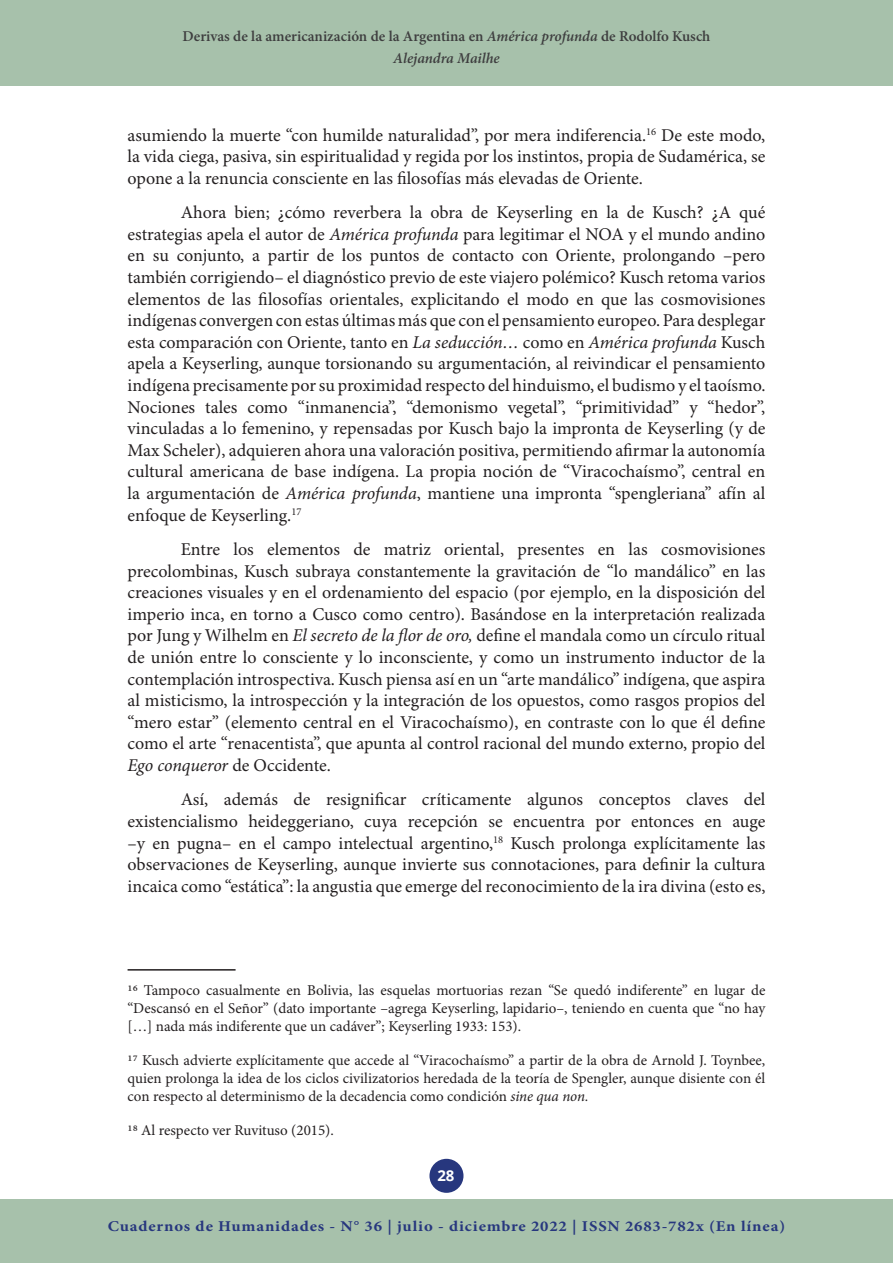
<style>
.page{position:relative;width:893px;height:1263px;background:#fff}
.page>*{position:absolute;margin:0;border:0;box-sizing:border-box;transform-origin:0 0}
.CUERPO{font:18px/21.6px "Minion Pro";color:#231f20;text-align:justify}
.FOOTNOTE{font:15px/18px "Minion Pro";color:#231f20;text-align:justify}
.t1{font:600 15px/22.5px "Minion Pro";color:#3e3e3f;text-align:center}
.t2{font:700 15px "Minion Pro";letter-spacing:.05em;color:#27377e;scale:1.11 1}
.t3{font:700 15px "Open Sans";color:#fff}
.s1{font-style:italic}
</style>
<div class="page">
<div style="left:429px;top:1159px;width:34px;height:34px;background:#27377e;border-radius:50%"></div>
<div style="left:0;top:0;width:893px;height:85px;background:#a7c1ab"></div>
<div style="left:0;top:1199px;width:893px;height:64px;background:#a7c1ab"></div>
<hr style="left:128px;top:969px;width:108px;height:1px;background:#231f20">
<p class="t1" style="left:183px;top:25px;width:529px">Derivas de la americanización de la Argentina en <span class="s1">América profunda</span> de Rodolfo Kusch<br><span class="s1">Alejandra Mailhe</span></p>
<p class="CUERPO" style="left:128px;top:125px;width:639px">asumiendo la muerte “con humilde naturalidad”, por mera indiferencia.<sup>16</sup> De este modo, la vida ciega, pasiva, sin espiritualidad y regida por los instintos, propia de Sudamérica, se opone a la renuncia consciente en las filosofías más elevadas de Oriente.</p>
<p class="CUERPO" style="left:128px;top:202px;width:639px;text-indent:53px">Ahora bien; ¿cómo reverbera la obra de Keyserling en la de Kusch? ¿A qué estrategias apela el autor de <span class="s1">América profunda</span> para legitimar el NOA y el mundo andino en su conjunto, a partir de los puntos de contacto con Oriente, prolongando –pero también corrigiendo– el diagnóstico previo de este viajero polémico? Kusch retoma varios elementos de las filosofías orientales, explicitando el modo en que las cosmovisiones indígenas convergen con estas últimas más que con el pensamiento europeo. Para desplegar esta comparación con Oriente, tanto en <span class="s1">La seducción…</span> como en <span class="s1">América profunda</span> Kusch apela a Keyserling, aunque torsionando su argumentación, al reivindicar el pensamiento indígena precisamente por su proximidad respecto del hinduismo, el budismo y el taoísmo.<br>Nociones tales como “inmanencia”, “demonismo vegetal”, “primitividad” y “hedor”, vinculadas a lo femenino, y repensadas por Kusch bajo la impronta de Keyserling (y de Max Scheler), adquieren ahora una valoración positiva, permitiendo afirmar la autonomía cultural americana de base indígena. La propia noción de “Viracochaísmo”, central en la argumentación de <span class="s1">América profunda</span>, mantiene una impronta “spengleriana” afín al enfoque de Keyserling.<sup>17</sup></p>
<p class="CUERPO" style="left:128px;top:539px;width:639px;text-indent:53px">Entre los elementos de matriz oriental, presentes en las cosmovisiones precolombinas, Kusch subraya constantemente la gravitación de “lo mandálico” en las creaciones visuales y en el ordenamiento del espacio (por ejemplo, en la disposición del imperio inca, en torno a Cusco como centro). Basándose en la interpretación realizada por Jung y Wilhelm en <span class="s1">El secreto de la flor de oro,</span> define el mandala como un círculo ritual de unión entre lo consciente y lo inconsciente, y como un instrumento inductor de la contemplación introspectiva. Kusch piensa así en un “arte mandálico” indígena, que aspira al misticismo, la introspección y la integración de los opuestos, como rasgos propios del “mero estar” (elemento central en el Viracochaísmo), en contraste con lo que él define como el arte “renacentista”, que apunta al control racional del mundo externo, propio del <span class="s1">Ego conqueror</span> de Occidente.</p>
<p class="CUERPO" style="left:128px;top:790px;width:639px;text-indent:53px">Así, además de resignificar críticamente algunos conceptos claves del existencialismo heideggeriano, cuya recepción se encuentra por entonces en auge –y en pugna– en el campo intelectual argentino,<sup>18</sup> Kusch prolonga explícitamente las observaciones de Keyserling, aunque invierte sus connotaciones, para definir la cultura incaica como “estática”: la angustia que emerge del reconocimiento de la ira divina (esto es,</p>
<p class="FOOTNOTE" style="left:128px;top:982px;width:639px">16 Tampoco casualmente en Bolivia, las esquelas mortuorias rezan “Se quedó indiferente” en lugar de “Descansó en el Señor” (dato importante –agrega Keyserling, lapidario–, teniendo en cuenta que “no hay […] nada más indiferente que un cadáver”; Keyserling 1933: 153).</p>
<p class="FOOTNOTE" style="left:128px;top:1052px;width:639px">17 Kusch advierte explícitamente que accede al “Viracochaísmo” a partir de la obra de Arnold J. Toynbee, quien prolonga la idea de los ciclos civilizatorios heredada de la teoría de Spengler, aunque disiente con él con respecto al determinismo de la decadencia como condición <span class="s1">sine qua non.</span></p>
<p class="FOOTNOTE" style="left:128px;top:1122px;width:208px">18 Al respecto ver Ruvituso (2015).</p>
<p class="t3" style="left:437px;top:1165px;width:19px">28</p>
<p class="t2" style="left:108px;top:1216px;width:612px">Cuadernos de Humanidades - N° 36 | julio - diciembre 2022 | ISSN 2683-782x (En línea)</p>
</div>
